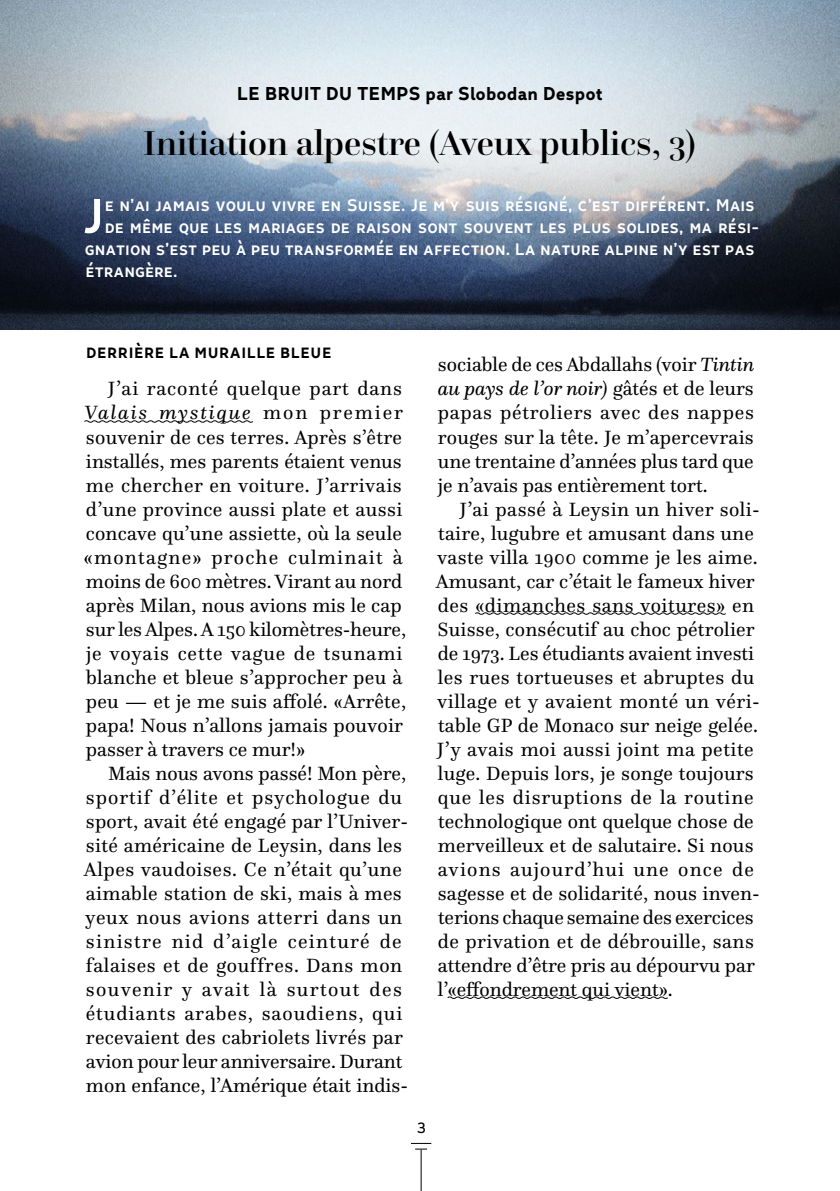
<style>
.page{position:relative;width:840px;height:1191px;background:#fff}
.page>*{position:absolute;margin:0;border:0;box-sizing:border-box;transform-origin:0 0}
.Chapeau{font:500 51.8px "Leto Text Sans";color:#fff}
.Header2{font:500 36px "Questa Grande";color:#000}
.Paragraph{font:20px/24px "Questa";letter-spacing:.015em;color:#000}
.Header3{font:700 20px "Leto Text Sans";color:#000}
.Chapeau-2{font:500 18px "Leto Text Sans";color:#fff}
.Header4{font:700 16px "Leto Text Sans";letter-spacing:.035em;color:#000}
.t1{font:16px "Leto Text Sans";color:#000}
.s1{font-style:italic}
</style>
<div class="page">
<img style="left:0;top:0;width:839px;height:330px">
<svg style="left:84px;top:420px;width:169px;height:3px"></svg>
<svg style="left:475px;top:612px;width:251px;height:3px"></svg>
<svg style="left:447px;top:996px;width:221px;height:3px"></svg>
<hr style="left:420px;top:1149px;width:1px;height:42px;background:#000">
<svg style="left:411px;top:1142px;width:20px;height:7px"></svg>
<p class="Header3" style="left:237px;top:80px;width:367px">LE BRUIT DU TEMPS par Slobodan Despot</p>
<p class="Header2" style="left:143px;top:121px;width:553px">Initiation alpestre (Aveux publics, 3)</p>
<p class="Chapeau" style="left:83px;top:182px;width:23px">J</p>
<p class="Chapeau-2" style="left:105px;top:193px;width:651px">e n’ai jamais voulu vivre en Suisse. Je m’y suis résigné, c’est différent. Mais</p>
<p class="Chapeau-2" style="left:105px;top:215px;width:655px">de même que les mariages de raison sont souvent les plus solides, ma rési-</p>
<p class="Chapeau-2" style="left:85px;top:237px;width:671px">gnation s’est peu à peu transformée en affection. La nature alpine n’y est pas</p>
<p class="Chapeau-2" style="left:86px;top:259px;width:93px">étrangère.</p>
<p class="Header4" style="left:86px;top:342px;width:246px">DERRIÈRE LA MURAILLE BLEUE</p>
<p class="Paragraph" style="left:84px;top:376px;width:324px;text-indent:24px">J’ai raconté quelque part dans <span class="s1">Valais mystique</span> mon premier souvenir de ces terres. Après s’être installés, mes parents étaient venus me chercher en voiture. J’arrivais d’une province aussi plate et aussi concave qu’une assiette, où la seule «montagne» proche culminait à moins de 600 mètres. Virant au nord après Milan, nous avions mis le cap sur les Alpes. A 150 kilomètres-heure, je voyais cette vague de tsunami blanche et bleue s’approcher peu à peu — et je me suis affolé. «Arrête, papa! Nous n’allons jamais pouvoir passer à travers ce mur!»</p>
<p class="Paragraph" style="left:84px;top:760px;width:325px;text-indent:24px">Mais nous avons passé! Mon père, sportif d’élite et psychologue du sport, avait été engagé par l’Univer&shy;sité américaine de Leysin, dans les Alpes vaudoises. Ce n’était qu’une aimable station de ski, mais à mes yeux nous avions atterri dans un sinistre nid d’aigle ceinturé de falaises et de gouffres. Dans mon souvenir y avait là surtout des étudiants arabes, saoudiens, qui recevaient des cabriolets livrés par avion pour leur anniversaire. Durant mon enfance, l’Amérique était indis-</p>
<p class="Paragraph" style="left:437px;top:352px;width:318px;text-align:justify">sociable de ces Abdallahs (voir <span class="s1">Tintin au pays de l’or noir)</span> gâtés et de leurs papas pétroliers avec des nappes rouges sur la tête. Je m’apercevrais une trentaine d’années plus tard que je n’avais pas entièrement tort.</p>
<p class="Paragraph" style="left:435px;top:496px;width:325px;text-indent:24px">J’ai passé à Leysin un hiver soli&shy;taire, lugubre et amusant dans une vaste villa 1900 comme je les aime.<br>Amusant, car c’était le fameux hiver des «dimanches sans voitures» en Suisse, consécutif au choc pétrolier de 1973. Les étudiants avaient investi les rues tortueuses et abruptes du village et y avaient monté un véri&shy;table GP de Monaco sur neige gelée.<br>J’y avais moi aussi joint ma petite luge. Depuis lors, je songe toujours que les disruptions de la routine technologique ont quelque chose de merveilleux et de salutaire. Si nous avions aujourd’hui une once de sagesse et de solidarité, nous inven&shy;terions chaque semaine des exercices de privation et de débrouille, sans attendre d’être pris au dépourvu par l’«effondrement qui vient».</p>
<p class="t1" style="left:416px;top:1118px;width:11px">3</p>
</div>
